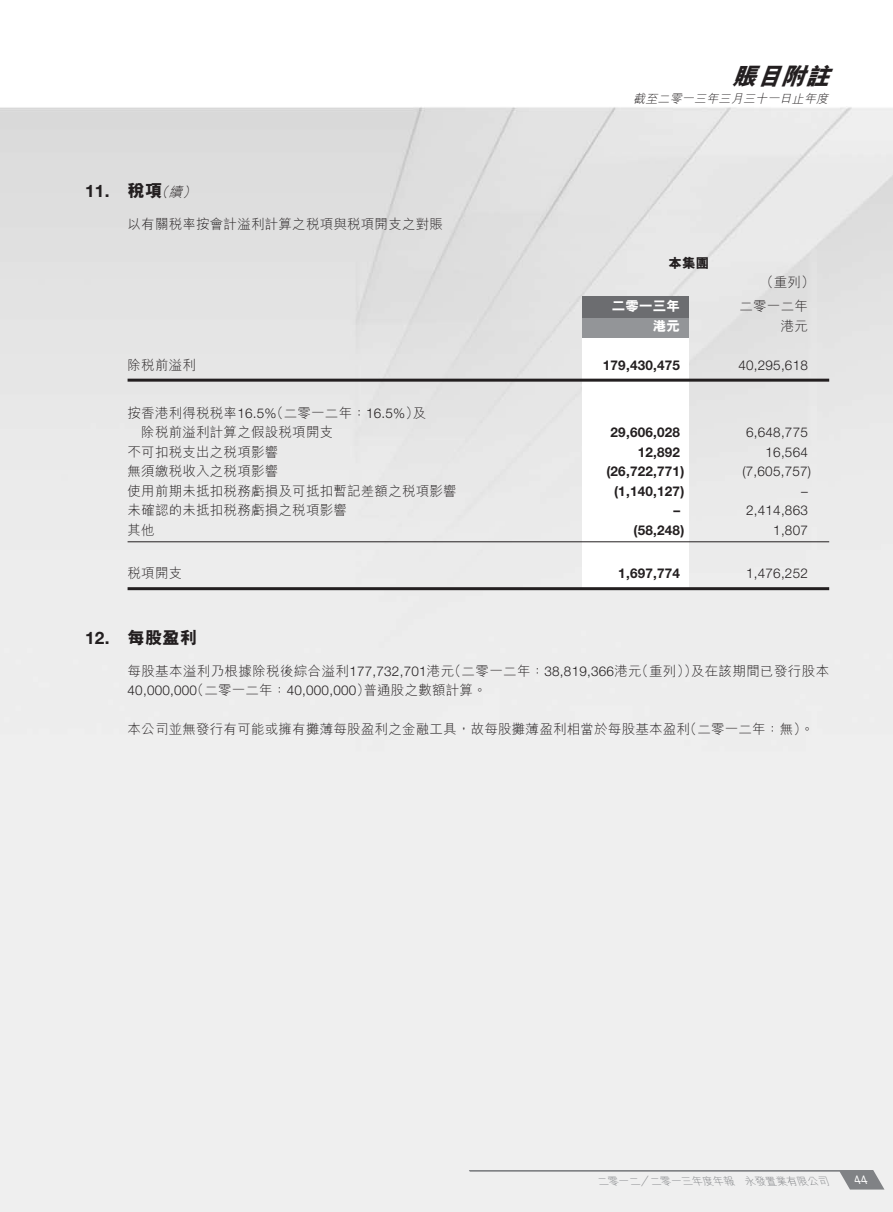
<style>
.page{position:relative;width:893px;height:1212px;background:#fff}
.page>*{position:absolute;margin:0;border:0;box-sizing:border-box;transform-origin:0 0}
.t1{font:italic 800 24px "M Hei HK";color:#231f20}
.t2{font:700 17.25px "Helvetica Neue LT Std";color:#231f20}
.t3{font:800 17.25px "M Hei HK";color:#231f20}
.t4{font:300 13.5px/19.5px "M Hei HK";letter-spacing:.015em;color:#231f20}
.t5{font:700 13.5px "Helvetica Neue LT Std";letter-spacing:.015em;color:#231f20}
.t6{font:300 13.5px "Helvetica Neue LT Std";letter-spacing:.015em;color:#231f20}
.t7{font:800 13.5px "M Hei HK";letter-spacing:.015em;color:#fff}
.t8{font:800 13.5px "M Hei HK";color:#231f20}
.t9{font:italic 300 12px "M Hei HK";color:#231f20}
.t10{font:italic 12px "Helvetica Neue LT Std";color:#fff}
.t11{font:italic 300 10.5px "M Hei HK";color:#808285}
.s1{font-family:"M Hei HK";font-weight:800}
.s2{font-family:"M Hei HK";font-weight:300;font-style:italic;font-size:13.5px}
.s3{font-family:"Helvetica Neue LT Std"}
.s4{font-family:"Helvetica Neue LT Std";font-weight:700}
</style>
<div class="page">
<svg style="left:469px;top:1170px;width:415px;height:19px"></svg>
<div style="left:583px;top:296px;width:106px;height:41px;background:#939598"></div>
<div style="left:583px;top:296px;width:106px;height:21px;background:#6c6d70"></div>
<hr style="left:128px;top:379px;width:701px;height:3px;background:#231f20">
<hr style="left:128px;top:541px;width:701px;height:1px;background:#231f20">
<hr style="left:128px;top:587px;width:701px;height:3px;background:#231f20">
<p class="t1" style="left:732px;top:60px;width:111px">賬目附註</p>
<p class="t2" style="left:85px;top:180px;width:116px">11. <span class="s1">稅項</span><span class="s2">（續）</span></p>
<p class="t4" style="left:128px;top:214px;width:317px">以有關稅率按會計溢利計算之稅項與稅項開支之對賬</p>
<p class="t9" style="left:633px;top:90px;width:200px">截至二零一三年三月三十一日止年度</p>
<p class="t8" style="left:668px;top:254px;width:42px">本集團</p>
<p class="t4" style="left:760px;top:272px;width:56px">（重列）</p>
<p class="t7" style="left:612px;top:297px;width:70px">二零一三年</p>
<p class="t4" style="left:739px;top:296px;width:70px">二零一二年</p>
<p class="t7" style="left:653px;top:317px;width:29px">港元</p>
<p class="t4" style="left:781px;top:316px;width:29px">港元</p>
<p class="t4" style="left:128px;top:355px;width:70px">除稅前溢利</p>
<p class="t5" style="left:603px;top:357px;width:79px">179,430,475</p>
<p class="t6" style="left:738px;top:357px;width:71px">40,295,618</p>
<p class="t4" style="left:141px;top:403px;width:286px;text-indent:-14px">按香港利得稅稅率<span class="s3">16.5%</span>（二零一二年：<span class="s3">16.5%</span>）及除稅前溢利計算之假設稅項開支</p>
<p class="t5" style="left:611px;top:424px;width:71px">29,606,028</p>
<p class="t6" style="left:746px;top:424px;width:63px">6,648,775</p>
<p class="t4" style="left:128px;top:442px;width:152px">不可扣稅支出之稅項影響</p>
<p class="t5" style="left:638px;top:444px;width:44px">12,892</p>
<p class="t6" style="left:765px;top:444px;width:44px">16,564</p>
<p class="t4" style="left:128px;top:461px;width:152px">無須繳稅收入之稅項影響</p>
<p class="t5" style="left:606px;top:463px;width:80px">(26,722,771)</p>
<p class="t6" style="left:742px;top:463px;width:70px">(7,605,757)</p>
<p class="t4" style="left:128px;top:481px;width:331px">使用前期未抵扣稅務虧損及可抵扣暫記差額之稅項影響</p>
<p class="t5" style="left:614px;top:483px;width:72px">(1,140,127)</p>
<p class="t6" style="left:801px;top:483px;width:8px">–</p>
<p class="t4" style="left:128px;top:500px;width:221px">未確認的未抵扣稅務虧損之稅項影響</p>
<p class="t5" style="left:673px;top:502px;width:8px">–</p>
<p class="t6" style="left:746px;top:502px;width:63px">2,414,863</p>
<p class="t4" style="left:128px;top:520px;width:29px">其他</p>
<p class="t5" style="left:633px;top:522px;width:52px">(58,248)</p>
<p class="t6" style="left:773px;top:522px;width:36px">1,807</p>
<p class="t4" style="left:128px;top:563px;width:56px">稅項開支</p>
<p class="t5" style="left:618px;top:565px;width:63px">1,697,774</p>
<p class="t6" style="left:746px;top:565px;width:63px">1,476,252</p>
<p class="t3" style="left:85px;top:625px;width:114px"><span class="s4">12.</span> 每股盈利</p>
<p class="t4" style="left:128px;top:660px;width:703px">每股基本溢利乃根據除稅後綜合溢利<span class="s3">177,732,701</span>港元（二零一二年：<span class="s3">38,819,366</span>港元（重列））及在該期間已發行股本<br><span class="s3">40,000,000</span>（二零一二年：<span class="s3">40,000,000</span>）普通股之數額計算。</p>
<p class="t4" style="left:128px;top:719px;width:688px">本公司並無發行有可能或擁有攤薄每股盈利之金融工具，故每股攤薄盈利相當於每股基本盈利（二零一二年：無）。</p>
<p class="t11" style="left:599px;top:1174px;width:238px">二零一二╱二零一三年度年報永發置業有限公司</p>
<p class="t10" style="left:855px;top:1173px;width:20px">44</p>
</div>
